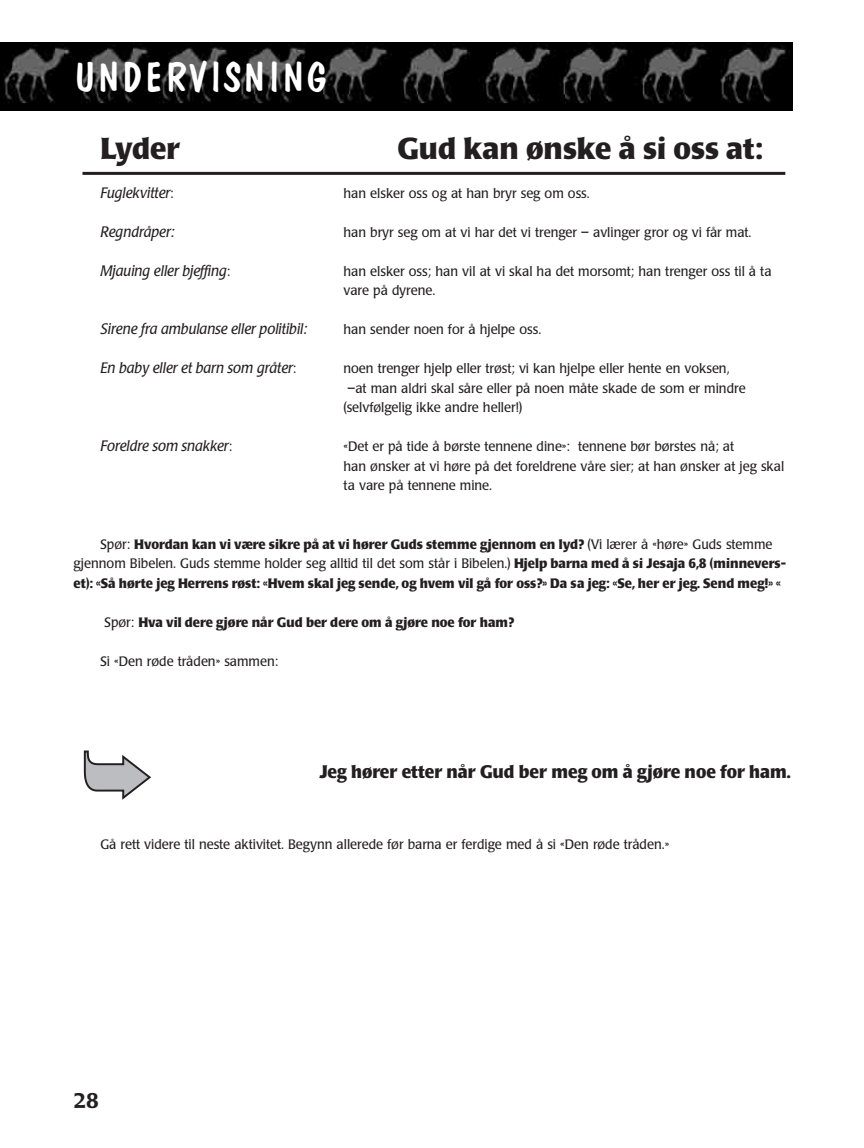
<style>
.page{position:relative;width:864px;height:1148px;background:#fff}
.page>*{position:absolute;margin:0;border:0;box-sizing:border-box;transform-origin:0 0}
.t1{font:42px "Dom Casual";letter-spacing:.025em;color:#fff}
.t2{font:700 30px "Poppl Laudatio";color:#231f20}
.t3{font:500 21px "Poppl Laudatio";color:#231f20}
.t4{font:700 18px "Poppl Laudatio";color:#231f20;scale:.95 1}
.t5{font:italic 15px "Poppl Laudatio";color:#231f20;scale:.95 1}
.t6{font:13.5px/19.5px "Poppl Laudatio";color:#231f20;scale:.95 1}
.t7{font:700 13.5px/19.5px "Poppl Laudatio";color:#231f20;scale:.95 1}
.s1{font-style:normal;font-size:13.5px}
.s2{font-weight:400}
</style>
<div class="page">
<img style="left:0;top:43px;width:792px;height:68px">
<hr style="left:82px;top:172px;width:703px;height:3px;background:#231f20">
<svg style="left:83px;top:750px;width:68px;height:50px"></svg>
<h1 class="t1" style="left:73px;top:61px;width:256px">UNDERVISNING</h1>
<h2 class="t2" style="left:100px;top:136px;width:81px">Lyder</h2>
<h2 class="t2" style="left:397px;top:136px;width:367px">Gud kan ønske å si oss at:</h2>
<p class="t5" style="left:100px;top:187px;width:79px">Fuglekvitter<span class="s1">:</span></p>
<p class="t6" style="left:344px;top:185px;width:261px">han elsker oss og at han bryr seg om oss.</p>
<p class="t5" style="left:100px;top:226px;width:80px">Regndråper:</p>
<p class="t6" style="left:343px;top:224px;width:431px">han bryr seg om at vi har det vi trenger – avlinger gror og vi får mat.</p>
<p class="t5" style="left:100px;top:265px;width:138px">Mjauing eller bjeffing<span class="s1">:</span></p>
<p class="t6" style="left:343px;top:263px;width:452px">han elsker oss; han vil at vi skal ha det morsomt; han trenger oss til å ta vare på dyrene.</p>
<p class="t5" style="left:100px;top:323px;width:219px">Sirene fra ambulanse eller politibil:</p>
<p class="t6" style="left:343px;top:321px;width:210px">han sender noen for å hjelpe oss.</p>
<p class="t5" style="left:100px;top:362px;width:208px">En baby eller et barn som gråter<span class="s1">:</span></p>
<p class="t6" style="left:344px;top:360px;width:408px">noen trenger hjelp eller trøst; vi kan hjelpe eller hente en voksen,</p>
<p class="t6" style="left:348px;top:380px;width:421px">–at man aldri skal såre eller på noen måte skade de som er mindre</p>
<p class="t6" style="left:344px;top:399px;width:190px">(selvfølgelig ikke andre heller!)</p>
<p class="t5" style="left:100px;top:440px;width:140px">Foreldre som snakker<span class="s1">:</span></p>
<p class="t6" style="left:343px;top:438px;width:465px">«Det er på tide å børste tennene dine»: tennene bør børstes nå; at<br>han ønsker at vi høre på det foreldrene våre sier; at han ønsker at jeg skal ta vare på tennene mine.</p>
<p class="t7" style="left:74px;top:536px;width:752px;text-indent:27px"><span class="s2">Spør:</span> Hvordan kan vi være sikre på at vi hører Guds stemme gjennom en lyd? <span class="s2">(Vi lærer å «høre» Guds stemme gjennom Bibelen. Guds stemme holder seg alltid til det som står i Bibelen.)</span> Hjelp barna med å si Jesaja 6,8 (minnevers&shy;et): «Så hørte jeg Herrens røst: «Hvem skal jeg sende, og hvem vil gå for oss?» Da sa jeg: «Se, her er jeg. Send meg!» «</p>
<p class="t7" style="left:105px;top:614px;width:433px"><span class="s2">Spør:</span> Hva vil dere gjøre når Gud ber dere om å gjøre noe for ham?</p>
<p class="t6" style="left:101px;top:653px;width:189px">Si «Den røde tråden» sammen:</p>
<h3 class="t4" style="left:319px;top:764px;width:498px">Jeg hører etter når Gud ber meg om å gjøre noe for ham.</h3>
<p class="t6" style="left:100px;top:835px;width:600px">Gå rett videre til neste aktivitet. Begynn allerede før barna er ferdige med å si «Den røde tråden.»</p>
<h3 class="t3" style="left:73px;top:1092px;width:27px">28</h3>
</div>
